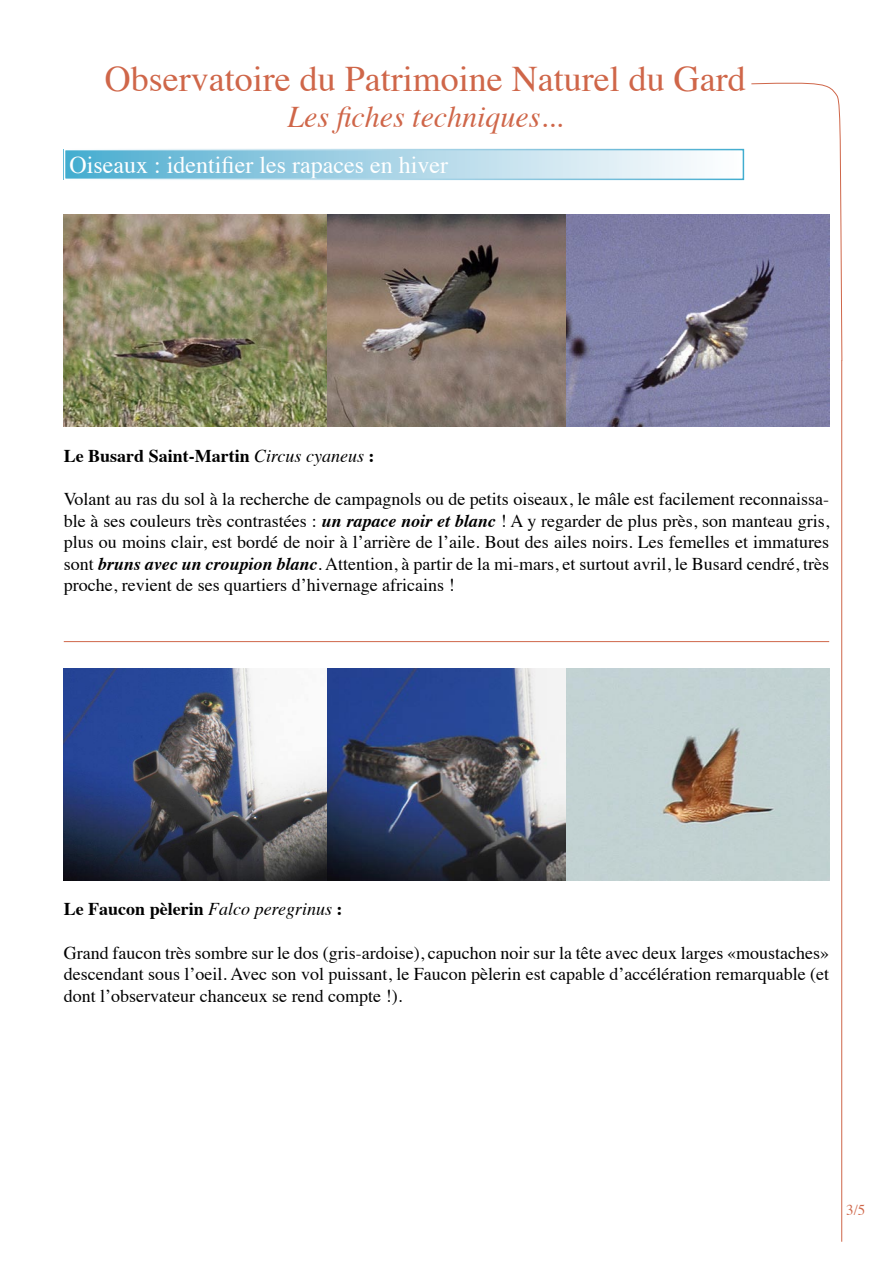
<style>
.page{position:relative;width:893px;height:1263px;background:#fff}
.page>*{position:absolute;margin:0;border:0;box-sizing:border-box;transform-origin:0 0}
.t1{font:36px "Times";color:#cf6649}
.t2{font:italic 30px "Times";color:#cf6649}
.t3{font:24px "Times";color:#fff}
.t4{font:18px/21.6px "Times";color:#000;text-align:justify}
.t5{font:700 18px "Times";color:#000}
.t6{font:15px "Times";color:#cf6649}
.s1{font-weight:400;font-style:italic}
.s2{font-weight:700;font-style:italic}
</style>
<div class="page">
<img style="left:565px;top:214px;width:264px;height:213px">
<img style="left:326px;top:214px;width:239px;height:213px">
<img style="left:64px;top:214px;width:262px;height:213px">
<svg style="left:751px;top:82px;width:92px;height:279px"></svg>
<hr style="left:841px;top:360px;width:1px;height:882px;background:#cf6649">
<div style="left:64px;top:150px;width:680px;height:29px;background:linear-gradient(to right,#4fadd0,#fff)"></div>
<div style="left:64px;top:149px;width:680px;height:31px;border:2px solid #fff"></div>
<img style="left:565px;top:668px;width:264px;height:213px">
<img style="left:326px;top:668px;width:239px;height:213px">
<img style="left:64px;top:668px;width:262px;height:213px">
<hr style="left:64px;top:641px;width:765px;height:1px;background:#cf6649">
<h1 class="t1" style="left:105px;top:45px;width:642px">Observatoire du Patrimoine Naturel du Gard</h1>
<h2 class="t2" style="left:287px;top:91px;width:277px">Les fiches techniques...</h2>
<h3 class="t3" style="left:70px;top:142px;width:380px">Oiseaux : identifier les rapaces en hiver</h3>
<p class="t5" style="left:64px;top:438px;width:312px">Le Busard Saint-Martin <span class="s1">Circus cyaneus</span> :</p>
<p class="t4" style="left:64px;top:487px;width:767px">Volant au ras du sol à la recherche de campagnols ou de petits oiseaux, le mâle est facilement reconnaissa&shy;ble à ses couleurs très contrastées : <span class="s2">un rapace noir et blanc</span> ! A y regarder de plus près, son manteau gris, plus ou moins clair, est bordé de noir à l’arrière de l’aile. Bout des ailes noirs. Les femelles et immatures sont <span class="s2">bruns avec un croupion blanc</span>. Attention, à partir de la mi-mars, et surtout avril, le Busard cendré, très proche, revient de ses quartiers d’hivernage africains !</p>
<p class="t5" style="left:64px;top:892px;width:280px">Le Faucon pèlerin <span class="s1">Falco peregrinus</span> :</p>
<p class="t4" style="left:64px;top:940px;width:767px">Grand faucon très sombre sur le dos (gris-ardoise), capuchon noir sur la tête avec deux larges «moustaches» descendant sous l’oeil. Avec son vol puissant, le Faucon pèlerin est capable d’accélération remarquable (et dont l’observateur chanceux se rend compte !).</p>
<p class="t6" style="left:846px;top:1195px;width:21px">3/5</p>
</div>
